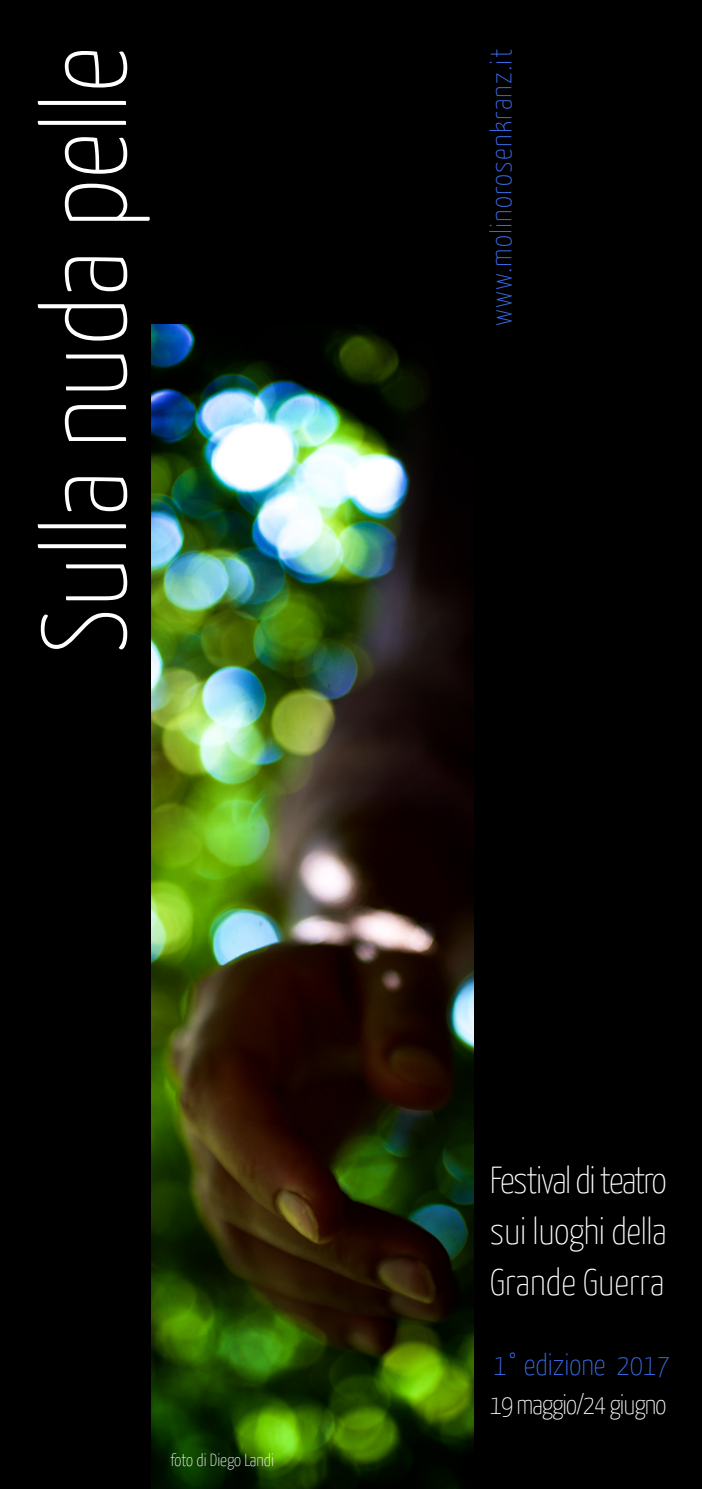
<style>
.page{position:relative;width:702px;height:1489px;background:#fff}
.page>*{position:absolute;margin:0;border:0;box-sizing:border-box;transform-origin:0 0}
.t1{font:100 120px "Yanone Kaffeesatz";color:#fff}
.t2{font:100 37.5px/51.2px "Yanone Kaffeesatz";letter-spacing:-.01em;color:#fff;text-align:justify}
.t3{font:100 30px "Yanone Kaffeesatz";letter-spacing:.04em;color:#3b6be9}
.t4{font:100 30px "Yanone Kaffeesatz";color:#3b6be9}
.t5{font:100 27.5px "Yanone Kaffeesatz";letter-spacing:-.035em;color:#fff}
.t6{font:100 17.5px "Yanone Kaffeesatz";color:#fff}
</style>
<div class="page">
<div style="left:0;top:0;width:702px;height:1488px;background:#000"></div>
<img style="left:151px;top:324px;width:323px;height:1164px">
<h1 class="t1" style="left:12px;top:654px;width:609px;rotate:-90deg">Sulla nuda pelle</h1>
<p class="t6" style="left:170px;top:1449px;width:105px">foto di Diego Landi</p>
<p class="t3" style="left:482px;top:326px;width:278px;rotate:-90deg">www.molinorosenkranz.it</p>
<p class="t2" style="left:490px;top:1153px;width:178px">Festival di teatro sui luoghi della Grande Guerra</p>
<p class="t4" style="left:493px;top:1345px;width:178px">1° edizione 2017</p>
<p class="t5" style="left:490px;top:1387px;width:178px">19 maggio/24 giugno</p>
</div>
